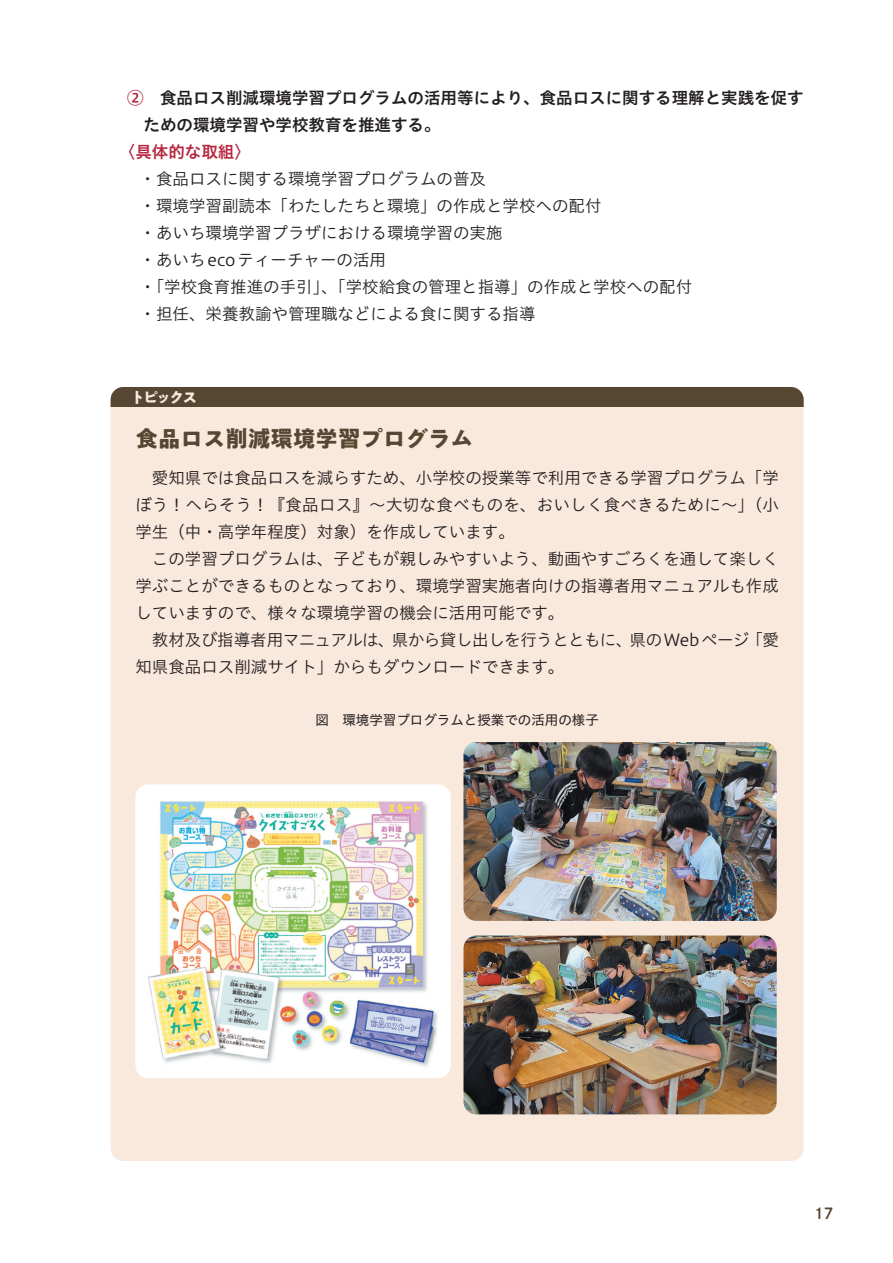
<style>
.page{position:relative;width:893px;height:1263px;background:#fff}
.page>*{position:absolute;margin:0;border:0;box-sizing:border-box;transform-origin:0 0}
.t1{font:700 22.5px "PA1 Gothic Std N";color:#564632}
.t2{font:16.5px/27px "Hiragino UD Sans Std N W3";color:#231f20}
.t3{font:16.5px/27px "Hiragino UD Sans Std N W6";color:#231f20}
.t4{font:16.5px "Hiragino UD Sans Std N W6";color:#b62841}
.t5{font:700 15px "PA1 Gothic Std N";letter-spacing:-.13em;color:#f9e8dc}
.t6{font:15px "P Shuei N Go Kin Std N B";color:#564632}
.t7{font:13.5px "Hiragino UD Sans Std N W4";color:#231f20}
.s1{color:#b62841}
</style>
<div class="page">
<div style="left:111px;top:387px;width:693px;height:774px;background:#f9e8dc;border-radius:13px"></div>
<div style="left:111px;top:387px;width:693px;height:20px;background:#564632"></div>
<div style="left:135px;top:784px;width:316px;height:294px;background:#fff;border-radius:13px"></div>
<img style="left:149px;top:801px;width:288px;height:266px">
<img style="left:463px;top:742px;width:314px;height:179px">
<img style="left:463px;top:935px;width:314px;height:179px">
<p class="t3" style="left:144px;top:83px;width:661px;text-indent:-16px"><span class="s1">②</span>　食品ロス削減環境学習プログラムの活用等により、食品ロスに関する理解と実践を促すための環境学習や学校教育を推進する。</p>
<p class="t4" style="left:119px;top:139px;width:133px">〈具体的な取組〉</p>
<p class="t2" style="left:139px;top:164px;width:554px">・食品ロスに関する環境学習プログラムの普及<br>・環境学習副読本「わたしたちと環境」の作成と学校への配付<br>・あいち環境学習プラザにおける環境学習の実施<br>・あいちecoティーチャーの活用<br>・「学校食育推進の手引」、「学校給食の管理と指導」の作成と学校への配付・担任、栄養教諭や管理職などによる食に関する指導</p>
<p class="t5" style="left:131px;top:388px;width:68px">トピックス</p>
<h1 class="t1" style="left:136px;top:424px;width:339px">食品ロス削減環境学習プログラム</h1>
<p class="t2" style="left:135px;top:463px;width:645px;text-align:justify;text-indent:16px">愛知県では食品ロスを減らすため、小学校の授業等で利用できる学習プログラム「学ぼう！へらそう！『食品ロス』～大切な食べものを、おいしく食べきるために～」（小学生（中・高学年程度）対象）を作成しています。</p>
<p class="t2" style="left:135px;top:544px;width:645px;text-align:justify;text-indent:16px">この学習プログラムは、子どもが親しみやすいよう、動画やすごろくを通して楽しく学ぶことができるものとなっており、環境学習実施者向けの指導者用マニュアルも作成していますので、様々な環境学習の機会に活用可能です。</p>
<p class="t2" style="left:135px;top:625px;width:645px;text-indent:16px">教材及び指導者用マニュアルは、県から貸し出しを行うとともに、県のWebページ「愛知県食品ロス削減サイト」からもダウンロードできます。</p>
<p class="t7" style="left:315px;top:710px;width:285px">図　環境学習プログラムと授業での活用の様子</p>
<p class="t6" style="left:814px;top:1203px;width:21px">17</p>
</div>
